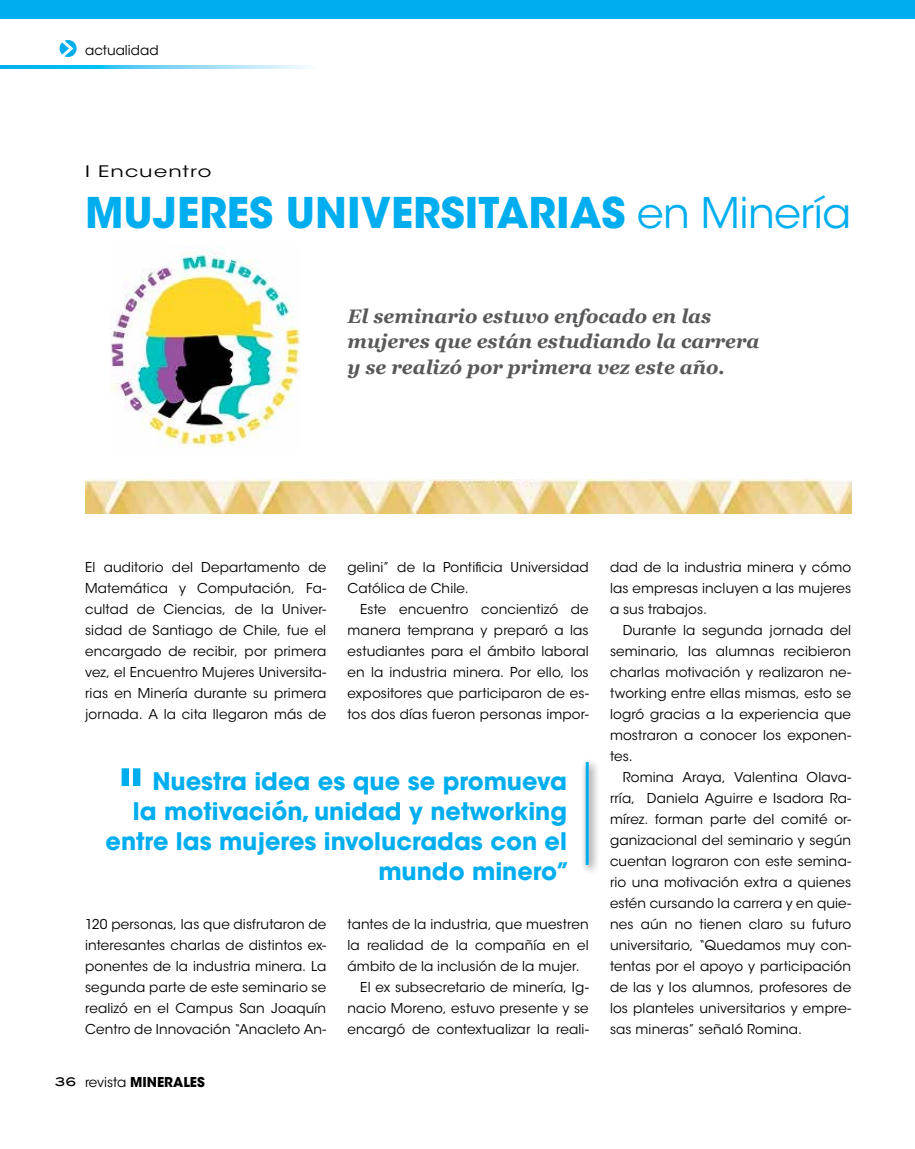
<style>
.page{position:relative;width:915px;height:1149px;background:#fff}
.page>*{position:absolute;margin:0;border:0;box-sizing:border-box;transform-origin:0 0}
.t1{font:700 60px "ITC Avant Garde Std";color:#00aeef}
.t2{font:700 42px "ITC Avant Garde Std";color:#00aeef}
.t3{font:700 24px/30px "ITC Avant Garde Std";color:#00aeef;text-align:right}
.t4{font:italic 700 19.5px/25.5px "Georgia";color:#58595b}
.t5{font:15.75px "ITC Avant Garde Std";letter-spacing:.05em;color:#000;scale:1.33 1}
.t6{font:13.5px/21px "ITC Avant Garde Std";letter-spacing:.01em;color:#000;text-align:justify}
.t7{font:700 13.5px "ITC Avant Garde Std";color:#000}
.s1{font-weight:400}
.s2{font-family:"Blair Md ITCTT Medium";font-weight:400;font-size:12px}
</style>
<div class="page">
<div style="left:0;top:0;width:914px;height:19px;background:#00aeef"></div>
<svg style="left:0;top:66px;width:309px;height:2px"></svg>
<svg style="left:60px;top:40px;width:17px;height:17px"></svg>
<div style="left:580px;top:757px;width:19px;height:118px;background:#000;opacity:.75"></div>
<hr style="left:585px;top:761px;width:3px;height:103px;background:#00aeef">
<img style="left:110px;top:246px;width:191px;height:201px">
<img style="left:85px;top:479px;width:765px;height:34px">
<p class="t6" style="left:85px;top:39px;width:75px">actualidad</p>
<p class="t5" style="left:85px;top:162px;width:96px">I Encuentro</p>
<h2 class="t2" style="left:85px;top:185px;width:767px">MUJERES UNIVERSITARIAS <span class="s1">en Minería</span></h2>
<h3 class="t4" style="left:347px;top:302px;width:413px">El seminario estuvo enfocado en las mujeres que están estudiando la carrera y se realizó por primera vez este año.</h3>
<p class="t6" style="left:85px;top:556px;width:242px">El auditorio del Departamento de Matemática y Computación, Fa&shy;cultad de Ciencias, de la Univer&shy;sidad de Santiago de Chile, fue el encargado de recibir, por primera vez, el Encuentro Mujeres Universita&shy;rias en Minería durante su primera jornada. A la cita llegaron más de</p>
<p class="t6" style="left:347px;top:556px;width:242px">gelini” de la Pontificia Universidad<br>Católica de Chile.</p>
<p class="t6" style="left:347px;top:598px;width:242px;text-indent:13px">Este encuentro concientizó de manera temprana y preparó a las estudiantes para el ámbito laboral en la industria minera. Por ello, los expositores que participaron de es&shy;tos dos días fueron personas impor-</p>
<h1 class="t1" style="left:117px;top:751px;width:29px">"</h1>
<h3 class="t3" style="left:105px;top:766px;width:466px">Nuestra idea es que se promueva<br>la motivación, unidad y networking entre las mujeres involucradas con el mundo minero”</h3>
<p class="t6" style="left:85px;top:913px;width:242px">120 personas, las que disfrutaron de interesantes charlas de distintos ex&shy;ponentes de la industria minera. La segunda parte de este seminario se realizó en el Campus San Joaquín Centro de Innovación “Anacleto An-</p>
<p class="t7" style="left:55px;top:1072px;width:151px"><span class="s2">36</span> <span class="s1">revista</span> MINERALES</p>
<p class="t6" style="left:347px;top:913px;width:242px">tantes de la industria, que muestren</p>
<p class="t6" style="left:347px;top:934px;width:242px">la realidad de la compañía en el</p>
<p class="t6" style="left:347px;top:955px;width:234px">ámbito de la inclusión de la mujer.</p>
<p class="t6" style="left:360px;top:976px;width:230px">El ex subsecretario de minería, Ig-</p>
<p class="t6" style="left:347px;top:997px;width:242px">nacio Moreno, estuvo presente y se</p>
<p class="t6" style="left:347px;top:1018px;width:242px">encargó de contextualizar la reali-</p>
<p class="t6" style="left:609px;top:556px;width:242px">dad de la industria minera y cómo las empresas incluyen a las mujeres a sus trabajos.</p>
<p class="t6" style="left:609px;top:619px;width:242px;text-indent:13px">Durante la segunda jornada del seminario, las alumnas recibieron charlas motivación y realizaron ne&shy;tworking entre ellas mismas, esto se logró gracias a la experiencia que mostraron a conocer los exponen&shy;tes.</p>
<p class="t6" style="left:609px;top:766px;width:242px;text-indent:13px">Romina Araya, Valentina Olava&shy;rría, Daniela Aguirre e Isadora Ra&shy;mírez. forman parte del comité or&shy;ganizacional del seminario y según cuentan lograron con este semina&shy;rio una motivación extra a quienes estén cursando la carrera y en quie&shy;nes aún no tienen claro su futuro universitario, “Quedamos muy con&shy;tentas por el apoyo y participación de las y los alumnos, profesores de los planteles universitarios y empre&shy;sas mineras” señaló Romina.</p>
</div>
